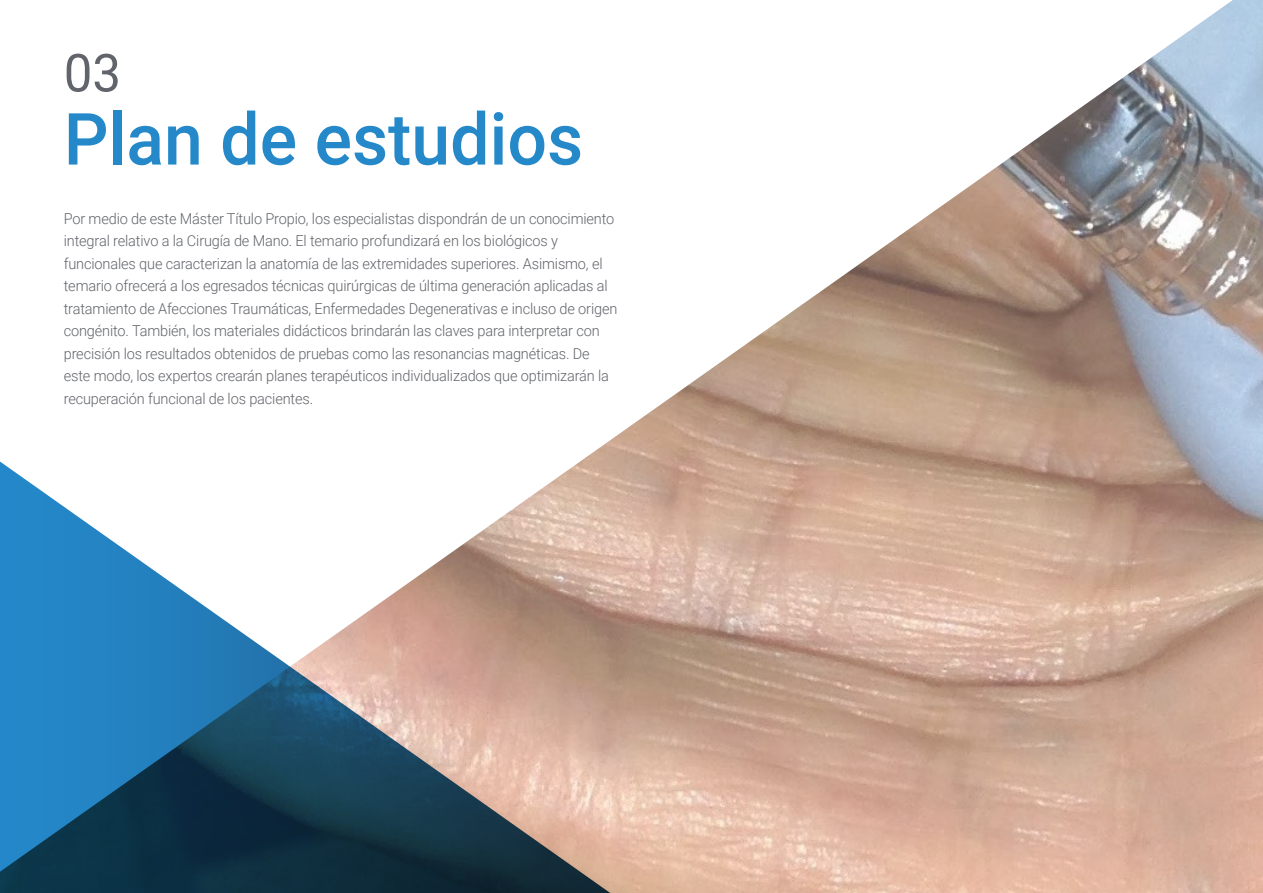
<style>
.page{position:relative;width:1263px;height:893px;background:#fff}
.page>*{position:absolute;margin:0;border:0;box-sizing:border-box;transform-origin:0 0}
.t1{font:500 72px "Roboto";color:#2488c9}
.t2{font:52.5px "Roboto";color:#61646a}
.t3{font:300 15px/22.5px "Roboto";letter-spacing:-.01em;color:#61646a}
</style>
<div class="page">
<img style="left:602px;top:0;width:661px;height:893px">
<svg style="left:0;top:446px;width:640px;height:447px"></svg>
<h2 class="t2" style="left:64px;top:36px;width:59px">03</h2>
<h1 class="t1" style="left:64px;top:89px;width:521px">Plan de estudios</h1>
<p class="t3" style="left:64px;top:207px;width:555px">Por medio de este Máster Título Propio, los especialistas dispondrán de un conocimiento integral relativo a la Cirugía de Mano. El temario profundizará en los biológicos y funcionales que caracterizan la anatomía de las extremidades superiores. Asimismo, el temario ofrecerá a los egresados técnicas quirúrgicas de última generación aplicadas al tratamiento de Afecciones Traumáticas, Enfermedades Degenerativas e incluso de origen congénito. También, los materiales didácticos brindarán las claves para interpretar con precisión los resultados obtenidos de pruebas como las resonancias magnéticas. De este modo, los expertos crearán planes terapéuticos individualizados que optimizarán la recuperación funcional de los pacientes.</p>
</div>
